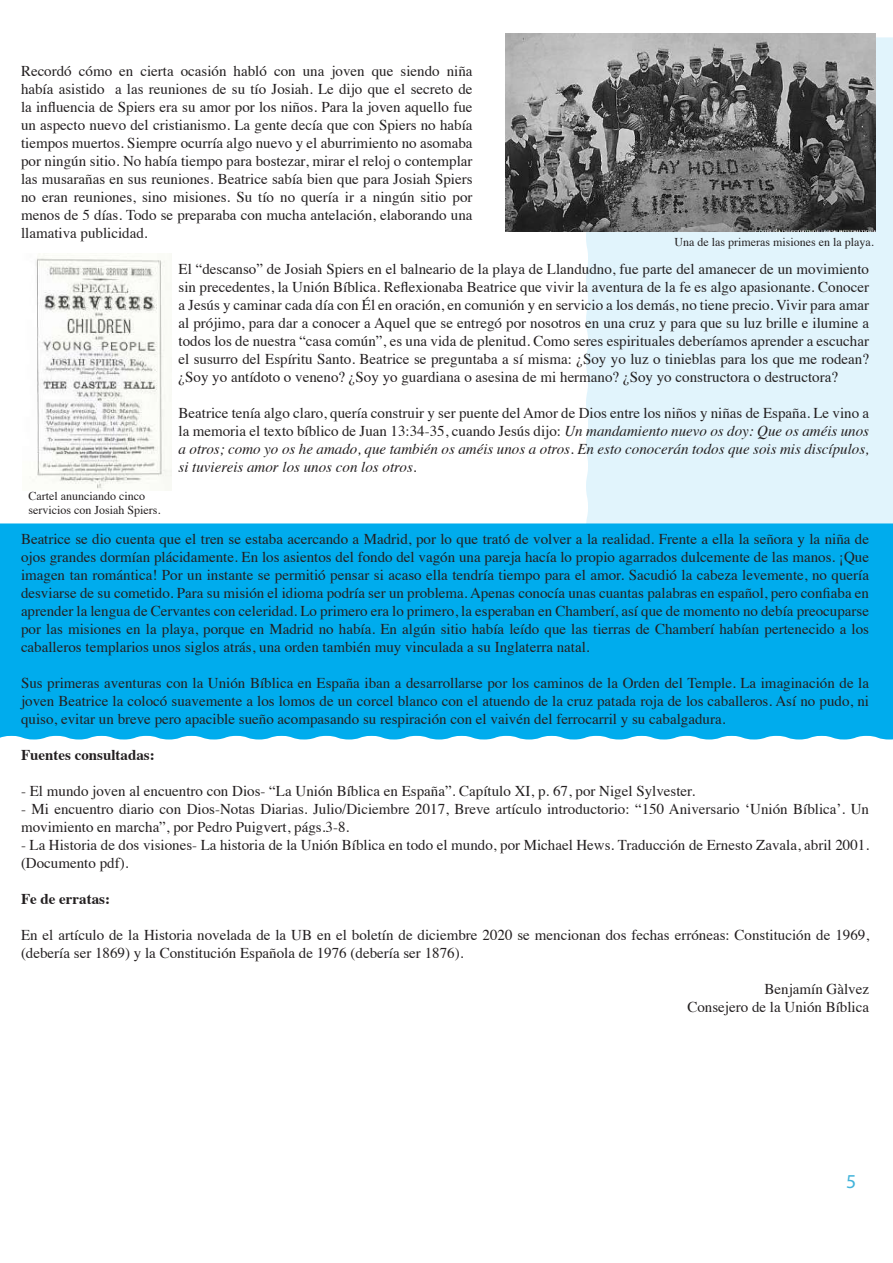
<style>
.page{position:relative;width:893px;height:1263px;background:#fff}
.page>*{position:absolute;margin:0;border:0;box-sizing:border-box;transform-origin:0 0}
.t1{font:19.8px "Myriad Pro";color:#42b3da}
.t2{font:15px/18px "Times";color:#231f20;text-align:justify}
.t3{font:italic 15px/18px "Times";color:#231f20;text-align:justify}
.t4{font:700 15px "Times";color:#231f20}
.t5{font:12px/14.4px "Times";color:#231f20}
.s1{font-style:normal}
</style>
<div class="page">
<div style="left:586px;top:37px;width:307px;height:486px;background:#e1f4fc"></div>
<div style="left:0;top:523px;width:893px;height:216px;background:#00aced"></div>
<img style="left:30px;top:255px;width:141px;height:236px">
<img style="left:505px;top:33px;width:370px;height:198px">
<p class="t2" style="left:21px;top:61px;width:453px">Recordó cómo en cierta ocasión habló con una joven que siendo niña había asistido a las reuniones de su tío Josiah. Le dijo que el secreto de la influencia de Spiers era su amor por los niños. Para la joven aquello fue un aspecto nuevo del cristianismo. La gente decía que con Spiers no había tiempos muertos. Siempre ocurría algo nuevo y el aburrimiento no asomaba por ningún sitio. No había tiempo para bostezar, mirar el reloj o contemplar las musarañas en sus reuniones. Beatrice sabía bien que para Josiah Spiers no eran reuniones, sino misiones. Su tío no quería ir a ningún sitio por menos de 5 días. Todo se preparaba con mucha antelación, elaborando una llamativa publicidad.</p>
<p class="t2" style="left:178px;top:259px;width:692px">El “descanso” de Josiah Spiers en el balneario de la playa de Llandudno, fue parte del amanecer de un movimiento sin precedentes, la Unión Bíblica. Reflexionaba Beatrice que vivir la aventura de la fe es algo apasionante. Conocer a Jesús y caminar cada día con Él en oración, en comunión y en servicio a los demás, no tiene precio. Vivir para amar al prójimo, para dar a conocer a Aquel que se entregó por nosotros en una cruz y para que su luz brille e ilumine a todos los de nuestra “casa común”, es una vida de plenitud. Como seres espirituales deberíamos aprender a escuchar el susurro del Espíritu Santo. Beatrice se preguntaba a sí misma: ¿Soy yo luz o tinieblas para los que me rodean? ¿Soy yo antídoto o veneno? ¿Soy yo guardiana o asesina de mi hermano? ¿Soy yo constructora o destructora?</p>
<p class="t3" style="left:178px;top:403px;width:692px"><span class="s1">Beatrice tenía algo claro, quería construir y ser puente del Amor de Dios entre los niños y niñas de España. Le vino a la memoria el texto bíblico de Juan 13:34-35, cuando Jesús dijo:</span> Un mandamiento nuevo os doy: Que os améis unos a otros; como yo os he amado, que también os améis unos a otros. En esto conocerán todos que sois mis discípulos, si tuviereis amor los unos con los otros.</p>
<p class="t5" style="left:675px;top:233px;width:201px">Una de las primeras misiones en la playa.</p>
<p class="t5" style="left:28px;top:487px;width:133px">Cartel anunciando cinco servicios con Josiah Spiers.</p>
<p class="t2" style="left:21px;top:529px;width:850px">Beatrice se dio cuenta que el tren se estaba acercando a Madrid, por lo que trató de volver a la realidad. Frente a ella la señora y la niña de ojos grandes dormían plácidamente. En los asientos del fondo del vagón una pareja hacía lo propio agarrados dulcemente de las manos. ¡Que imagen tan romántica! Por un instante se permitió pensar si acaso ella tendría tiempo para el amor. Sacudió la cabeza levemente, no quería desviarse de su cometido. Para su misión el idioma podría ser un problema. Apenas conocía unas cuantas palabras en español, pero confiaba en aprender la lengua de Cervantes con celeridad. Lo primero era lo primero, la esperaban en Chamberí, así que de momento no debía preocuparse por las misiones en la playa, porque en Madrid no había. En algún sitio había leído que las tierras de Chamberí habían pertenecido a los caballeros templarios unos siglos atrás, una orden también muy vinculada a su Inglaterra natal.</p>
<p class="t2" style="left:21px;top:673px;width:850px">Sus primeras aventuras con la Unión Bíblica en España iban a desarrollarse por los caminos de la Orden del Temple. La imaginación de la joven Beatrice la colocó suavemente a los lomos de un corcel blanco con el atuendo de la cruz patada roja de los caballeros. Así no pudo, ni quiso, evitar un breve pero apacible sueño acompasando su respiración con el vaivén del ferrocarril y su cabalgadura.</p>
<p class="t4" style="left:21px;top:741px;width:135px">Fuentes consultadas:</p>
<p class="t2" style="left:21px;top:781px;width:676px">- El mundo joven al encuentro con Dios- “La Unión Bíblica en España”. Capítulo XI, p. 67, por Nigel Sylvester.</p>
<p class="t2" style="left:21px;top:799px;width:850px">- Mi encuentro diario con Dios-Notas Diarias. Julio/Diciembre 2017, Breve artículo introductorio: “150 Aniversario ‘Unión Bíblica’. Un movimiento en marcha”, por Pedro Puigvert, págs.3-8.</p>
<p class="t2" style="left:21px;top:835px;width:850px">- La Historia de dos visiones- La historia de la Unión Bíblica en todo el mundo, por Michael Hews. Traducción de Ernesto Zavala, abril 2001. (Documento pdf).</p>
<p class="t4" style="left:21px;top:885px;width:91px">Fe de erratas:</p>
<p class="t2" style="left:21px;top:925px;width:850px">En el artículo de la Historia novelada de la UB en el boletín de diciembre 2020 se mencionan dos fechas erróneas: Constitución de 1969, (debería ser 1869) y la Constitución Española de 1976 (debería ser 1876).</p>
<p class="t2" style="left:687px;top:979px;width:183px;text-align:right">Benjamín Gàlvez<br>Consejero de la Unión Bíblica</p>
<h1 class="t1" style="left:846px;top:1169px;width:12px">5</h1>
</div>
